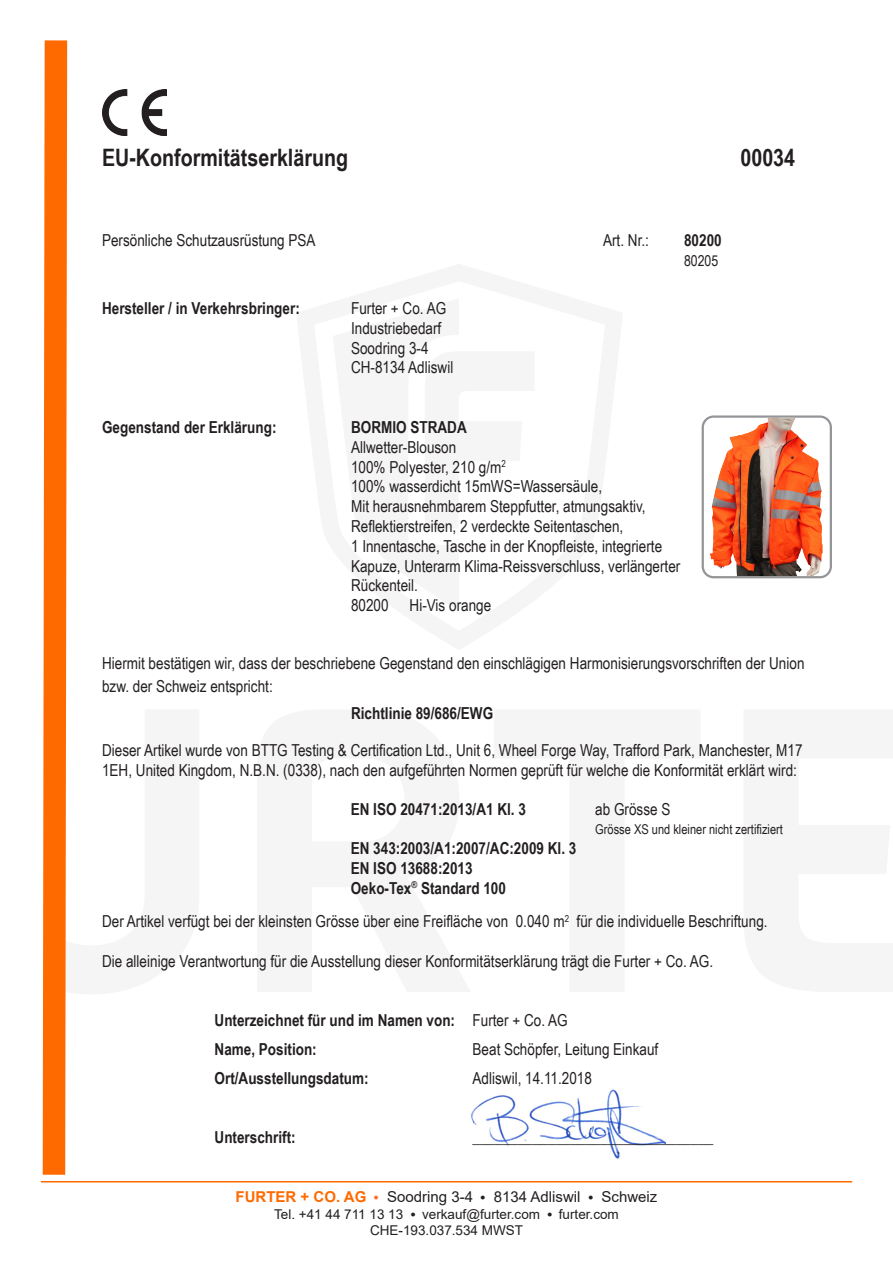
<style>
.page{position:relative;width:893px;height:1263px;background:#fff}
.page>*{position:absolute;margin:0;border:0;box-sizing:border-box;transform-origin:0 0}
.t1{font:700 24px "Arial Narrow";color:#231f20}
.t2{font:16.5px/19.8px "Arial Narrow";color:#231f20}
.t3{font:700 16.5px/28.8px "Arial Narrow";color:#231f20}
.t4{font:15px "Arial";color:#231f20}
.t5{font:700 15px "Arial";color:#ff6a00}
.t6{font:15px "Arial Narrow";color:#231f20}
.t7{font:13.5px "Arial";color:#231f20}
.t8{font:13.5px "Arial Narrow";color:#231f20}
.s1{font-weight:400}
</style>
<div class="page">
<svg style="left:40px;top:40px;width:38px;height:1143px"></svg>
<hr style="left:41px;top:1181px;width:811px;height:1px;background:#ff6a00">
<img style="left:471px;top:1089px;width:195px;height:70px">
<img style="left:703px;top:417px;width:128px;height:160px;border-radius:11px">
<div style="left:702px;top:415px;width:130px;height:163px;border:2px solid #939598;border-radius:11px"></div>
<img style="left:102px;top:89px;width:65px;height:47px">
<img style="left:710px;top:418px;width:58px;height:150px">
<h1 class="t1" style="left:102px;top:139px;width:248px">EU-Konformitätserklärung</h1>
<p class="t1" style="left:740px;top:139px;width:56px">00034</p>
<p class="t2" style="left:102px;top:230px;width:215px">Persönliche Schutzausrüstung PSA</p>
<p class="t2" style="left:603px;top:230px;width:47px">Art. Nr.:</p>
<p class="t3" style="left:102px;top:293px;width:199px">Hersteller / in Verkehrsbringer:</p>
<p class="t2" style="left:351px;top:298px;width:104px">Furter + Co. AG<br>Industriebedarf<br>Soodring 3-4<br>CH-8134 Adliswil</p>
<p class="t3" style="left:684px;top:225px;width:39px">80200</p>
<p class="t6" style="left:684px;top:250px;width:36px">80205</p>
<p class="t3" style="left:102px;top:412px;width:176px">Gegenstand der Erklärung:</p>
<p class="t3" style="left:351px;top:412px;width:117px">BORMIO STRADA</p>
<p class="t2" style="left:351px;top:436px;width:107px">Allwetter-Blouson</p>
<p class="t2" style="left:351px;top:456px;width:156px">100% Polyester, 210 g/m<sup>2</sup></p>
<p class="t2" style="left:351px;top:476px;width:253px">100% wasserdicht 15mWS=Wassersäule,</p>
<p class="t2" style="left:351px;top:496px;width:296px">Mit herausnehmbarem Steppfutter, atmungsaktiv,</p>
<p class="t2" style="left:351px;top:516px;width:274px">Reflektierstreifen, 2 verdeckte Seitentaschen,</p>
<p class="t2" style="left:351px;top:535px;width:313px">1 Innentasche, Tasche in der Knopfleiste, integrierte</p>
<p class="t2" style="left:351px;top:555px;width:331px">Kapuze, Unterarm Klima-Reissverschluss, verlängerter</p>
<p class="t2" style="left:351px;top:575px;width:68px">Rückenteil.</p>
<p class="t2" style="left:351px;top:595px;width:39px">80200</p>
<p class="t2" style="left:410px;top:595px;width:83px">Hi-Vis orange</p>
<p class="t2" style="left:102px;top:651px;width:704px;line-height:22.5px">Hiermit bestätigen wir, dass der beschriebene Gegenstand den einschlägigen Harmonisierungsvorschriften der Union bzw. der Schweiz entspricht:</p>
<p class="t3" style="left:351px;top:698px;width:144px">Richtlinie 89/686/EWG</p>
<p class="t2" style="left:102px;top:740px;width:702px">Dieser Artikel wurde von BTTG Testing &amp; Certification Ltd., Unit 6, Wheel Forge Way, Trafford Park, Manchester, M17<br>1EH, United Kingdom, N.B.N. (0338), nach den aufgeführten Normen geprüft für welche die Konformität erklärt wird:</p>
<p class="t3" style="left:351px;top:794px;width:177px">EN ISO 20471:2013/A1 Kl. 3</p>
<p class="t2" style="left:595px;top:798px;width:77px">ab Grösse S</p>
<p class="t8" style="left:595px;top:820px;width:189px">Grösse XS und kleiner nicht zertifiziert</p>
<p class="t3" style="left:351px;top:833px;width:227px">EN 343:2003/A1:2007/AC:2009 Kl. 3</p>
<p class="t3" style="left:351px;top:853px;width:123px">EN ISO 13688:2013</p>
<p class="t3" style="left:351px;top:873px;width:157px">Oeko-Tex<sup>®</sup> Standard 100</p>
<p class="t2" style="left:102px;top:911px;width:667px">Der Artikel verfügt bei der kleinsten Grösse über eine Freifläche von 0.040 m<sup>2</sup> für die individuelle Beschriftung.</p>
<p class="t2" style="left:102px;top:950px;width:613px">Die alleinige Verantwortung für die Ausstellung dieser Konformitätserklärung trägt die Furter + Co. AG.</p>
<p class="t3" style="left:215px;top:1005px;width:355px">Unterzeichnet für und im Namen von: <span class="s1">Furter + Co. AG<br></span>Name, Position:</p>
<p class="t2" style="left:473px;top:1039px;width:187px">Beat Schöpfer, Leitung Einkauf</p>
<p class="t3" style="left:215px;top:1063px;width:156px">Ort/Ausstellungsdatum:</p>
<p class="t2" style="left:473px;top:1067px;width:121px">Adliswil, 14.11.2018</p>
<p class="t3" style="left:215px;top:1122px;width:83px">Unterschrift:</p>
<p class="t2" style="left:473px;top:1127px;width:242px">________________________________</p>
<p class="t5" style="left:236px;top:1186px;width:132px">FURTER + CO. AG</p>
<p class="t4" style="left:387px;top:1187px;width:87px">Soodring 3-4</p>
<p class="t4" style="left:494px;top:1187px;width:88px">8134 Adliswil</p>
<p class="t4" style="left:601px;top:1187px;width:57px">Schweiz</p>
<p class="t7" style="left:274px;top:1205px;width:131px">Tel. +41 44 711 13 13</p>
<p class="t7" style="left:422px;top:1205px;width:119px">verkauf@furter.com</p>
<p class="t7" style="left:559px;top:1205px;width:62px">furter.com</p>
<p class="t7" style="left:370px;top:1221px;width:155px">CHE-193.037.534 MWST</p>
</div>
